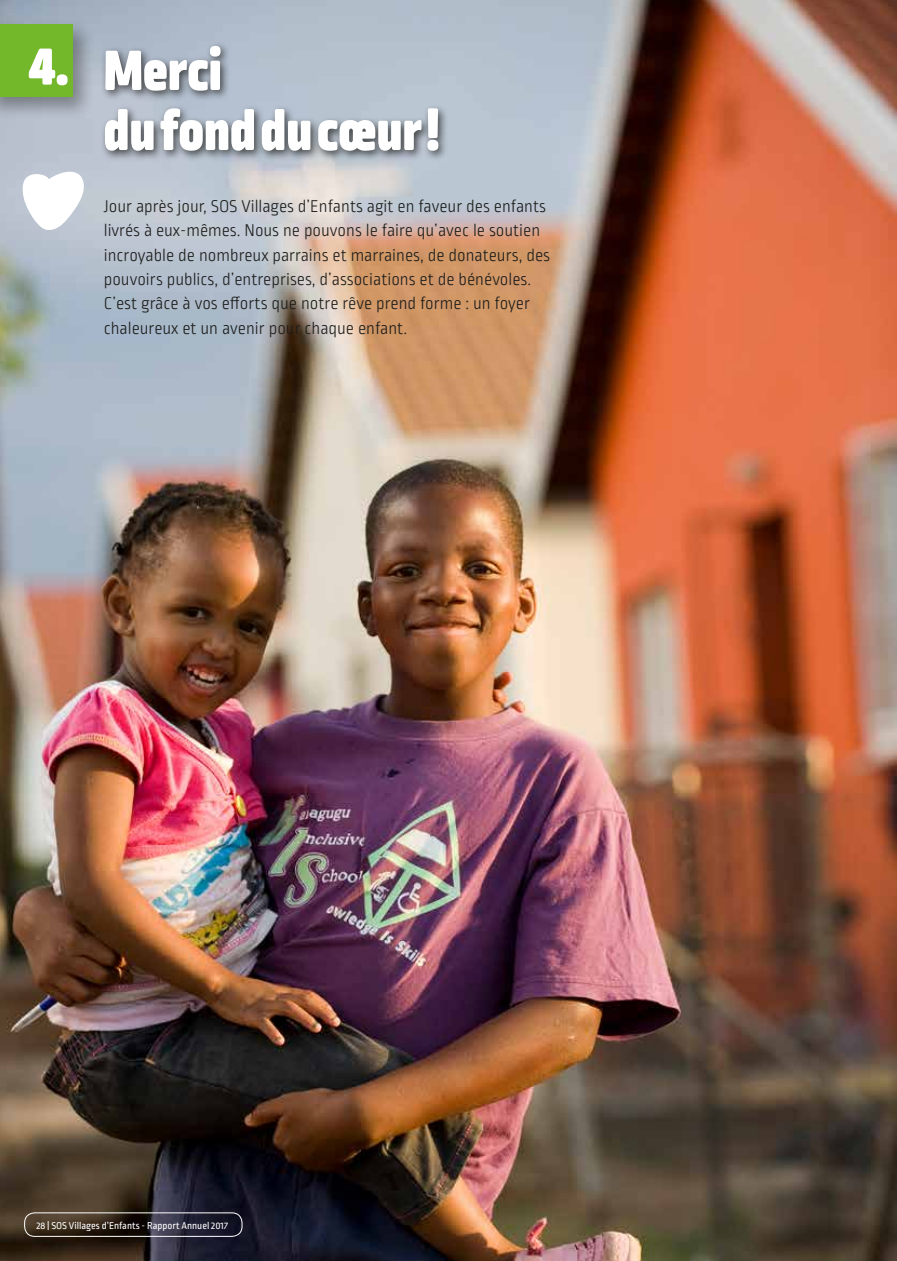
<style>
.page{position:relative;width:897px;height:1261px;background:#fff}
.page>*{position:absolute;margin:0;border:0;box-sizing:border-box;transform-origin:0 0}
.t1{font:900 60px/60px "Ropa Soft Pro";color:#fff}
.t2{font:300 18px/24.3px "Ropa Soft Pro";color:#1d1d1b}
.t3{font:10.5px "Ropa Soft Pro";color:#fff}
.s1{font-style:italic}
</style>
<div class="page">
<img style="left:0;top:0;width:897px;height:1260px">
<svg style="left:23px;top:172px;width:61px;height:58px"></svg>
<div style="left:0;top:19px;width:96px;height:101px;background:#1d1d1b;opacity:.4"></div>
<div style="left:0;top:24px;width:73px;height:73px;background:#73b72b"></div>
<div style="left:100px;top:41px;width:349px;height:121px;background:#1d1d1b;opacity:.75"></div>
<div style="left:24px;top:1212px;width:218px;height:24px;border:1px solid #fff;border-radius:10px"></div>
<h1 class="t1" style="left:104px;top:43px;width:337px;text-indent:-75px">4. Merci<br>du fond du cœur !</h1>
<p class="t2" style="left:104px;top:195px;width:448px">Jour après jour, SOS Villages d’Enfants agit en faveur des enfants livrés à eux-mêmes. Nous ne pouvons le faire qu’avec le soutien incroyable de nombreux parrains et marraines, de donateurs, des pouvoirs publics, d’entreprises, d’associations et de bénévoles.<br>C’est grâce à vos efforts que notre rêve prend forme : un foyer chaleureux et un avenir pour chaque enfant.</p>
<p class="t3" style="left:36px;top:1219px;width:193px">28 | SOS Villages d’Enfants - Rapport Annuel 201<span class="s1">7</span></p>
</div>
